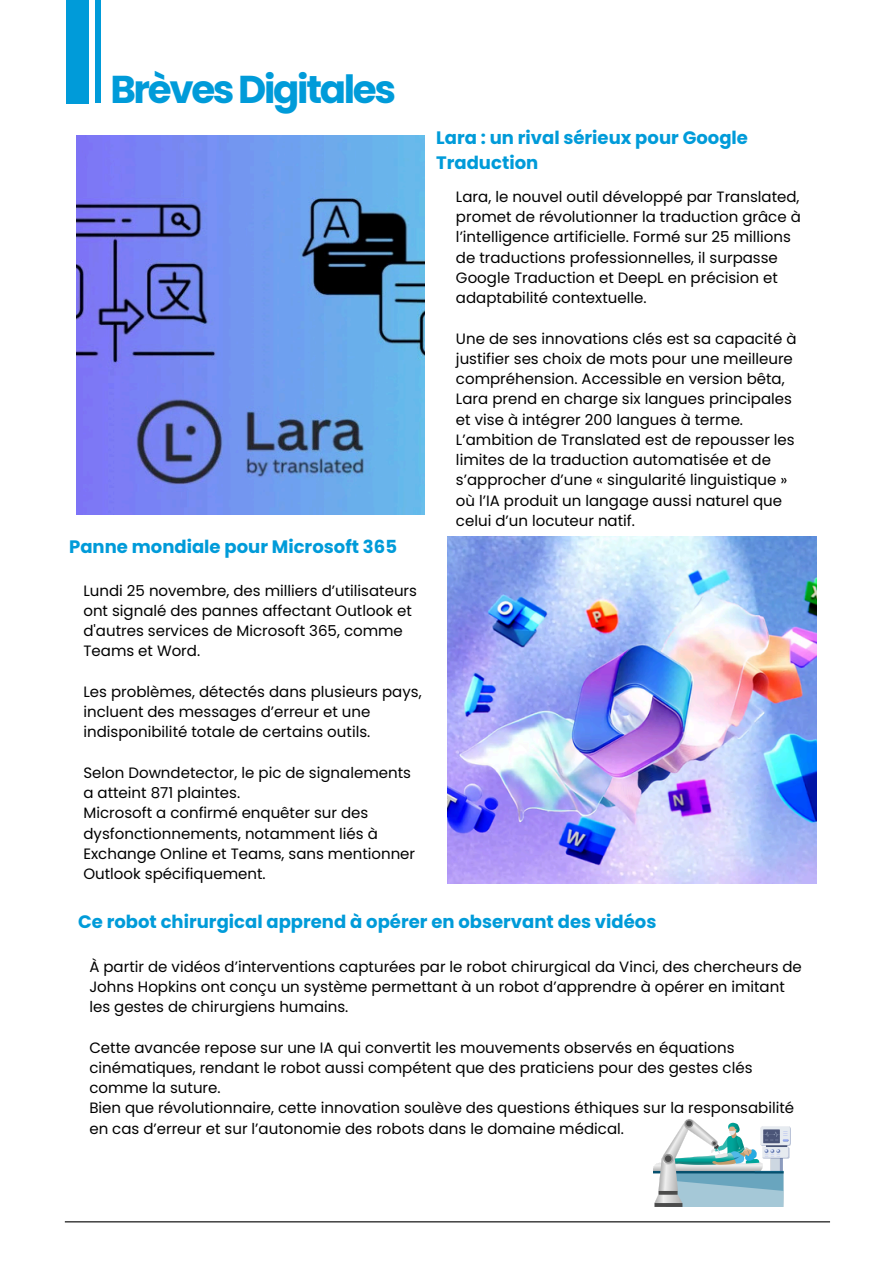
<style>
.page{position:relative;width:894px;height:1264px;background:#fff}
.page>*{position:absolute;margin:0;border:0;box-sizing:border-box;transform-origin:0 0}
.t1{font:700 38.85px "Poppins";letter-spacing:-.06em;color:#009bd9}
.t2{font:700 18px/24.8px "Poppins";color:#009bd9}
.t3{font:15px/20.2px "Poppins";color:#000}
</style>
<div class="page">
<img style="left:76px;top:135px;width:348px;height:379px">
<img style="left:447px;top:536px;width:369px;height:347px">
<hr style="left:65px;top:1221px;width:764px;height:1px;background:#000">
<div style="left:67px;top:0;width:22px;height:104px;background:#009bd9"></div>
<hr style="left:96px;top:0;width:4px;height:102px;background:#009bd9">
<img style="left:653px;top:1119px;width:137px;height:87px">
<h2 class="t1" style="left:110px;top:62px;width:287px">BrèvesDigitales</h2>
<p class="t2" style="left:69px;top:534px;width:329px">Panne mondiale pour Microsoft 365</p>
<p class="t3" style="left:83px;top:580px;width:335px">Lundi 25 novembre, des milliers d’utilisateurs ont signalé des pannes affectant Outlook et d'autres services de Microsoft 365, comme Teams et Word.</p>
<p class="t3" style="left:83px;top:681px;width:339px">Les problèmes, détectés dans plusieurs pays, incluent des messages d’erreur et une indisponibilité totale de certains outils.</p>
<h2 class="t3" style="left:83px;top:762px;width:329px">Selon Downdetector, le pic de signalements a atteint 871 plaintes.</h2>
<p class="t3" style="left:83px;top:803px;width:333px">Microsoft a confirmé enquêter sur des dysfonctionnements, notamment liés à Exchange Online et Teams, sans mentionner Outlook spécifiquement.</p>
<p class="t2" style="left:436px;top:125px;width:313px">Lara : un rival sérieux pour Google<br>Traduction</p>
<p class="t3" style="left:456px;top:186px;width:346px">Lara, le nouvel outil développé par Translated, promet de révolutionner la traduction grâce à l’intelligence artificielle. Formé sur 25 millions de traductions professionnelles, il surpasse Google Traduction et DeepL en précision et adaptabilité contextuelle.</p>
<p class="t3" style="left:456px;top:328px;width:342px">Une de ses innovations clés est sa capacité à justifier ses choix de mots pour une meilleure compréhension. Accessible en version bêta, Lara prend en charge six langues principales et vise à intégrer 200 langues à terme.</p>
<p class="t3" style="left:456px;top:429px;width:340px">L’ambition de Translated est de repousser les limites de la traduction automatisée et de s’approcher d’une « singularité linguistique » où l’IA produit un langage aussi naturel que celui d’un locuteur natif.</p>
<p class="t2" style="left:78px;top:909px;width:579px">Ce robot chirurgical apprend à opérer en observant des vidéos</p>
<h2 class="t3" style="left:89px;top:956px;width:713px">À partir de vidéos d’interventions capturées par le robot chirurgical da Vinci, des chercheurs de<br>Johns Hopkins ont conçu un système permettant à un robot d’apprendre à opérer en imitant les gestes de chirurgiens humains.</h2>
<p class="t3" style="left:89px;top:1037px;width:664px">Cette avancée repose sur une IA qui convertit les mouvements observés en équations cinématiques, rendant le robot aussi compétent que des praticiens pour des gestes clés comme la suture.</p>
<p class="t3" style="left:89px;top:1097px;width:706px">Bien que révolutionnaire, cette innovation soulève des questions éthiques sur la responsabilité en cas d’erreur et sur l’autonomie des robots dans le domaine médical.</p>
</div>
